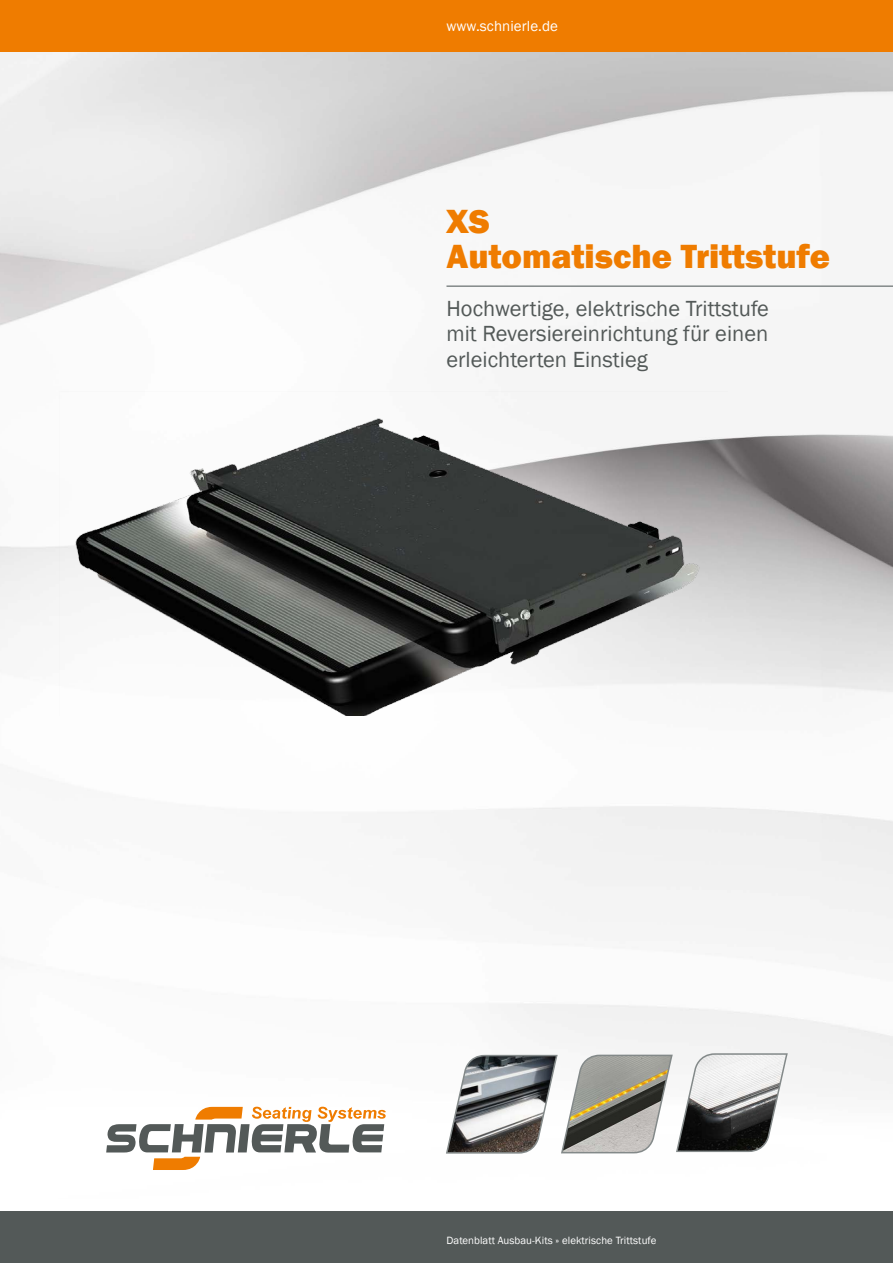
<style>
.page{position:relative;width:893px;height:1263px;background:#fff}
.page>*{position:absolute;margin:0;border:0;box-sizing:border-box;transform-origin:0 0}
.t1{font:800 34.5px/34.5px "Franklin Gothic";color:#ef7c00}
.t2{font:22.5px/25.5px "Franklin Gothic";color:#535958;text-align:justify}
.t3{font:15px "Franklin Gothic";letter-spacing:.005em;color:#fff}
.t4{font:10.8px "Franklin Gothic";letter-spacing:.005em;color:#fff}
</style>
<div class="page">
<img style="left:0;top:51px;width:893px;height:1056px">
<svg style="left:445px;top:1052px;width:344px;height:102px"></svg>
<div style="left:0;top:1212px;width:893px;height:51px;background:#535958"></div>
<hr style="left:446px;top:285px;width:447px;height:2px;background:#838989">
<div style="left:0;top:0;width:893px;height:51px;background:#ef7c00"></div>
<svg style="left:106px;top:1107px;width:280px;height:63px"></svg>
<img style="left:60px;top:391px;width:667px;height:325px">
<p class="t3" style="left:446px;top:17px;width:113px">www.schnierle.de</p>
<h1 class="t1" style="left:446px;top:204px;width:385px">XS<br>Automatische Trittstufe</h1>
<p class="t2" style="left:446px;top:296px;width:324px">Hochwertige, elektrische Trittstufe mit Reversiereinrichtung für einen erleichterten Einstieg</p>
<p class="t4" style="left:446px;top:1233px;width:211px">Datenblatt Ausbau-Kits » elektrische Trittstufe</p>
</div>
